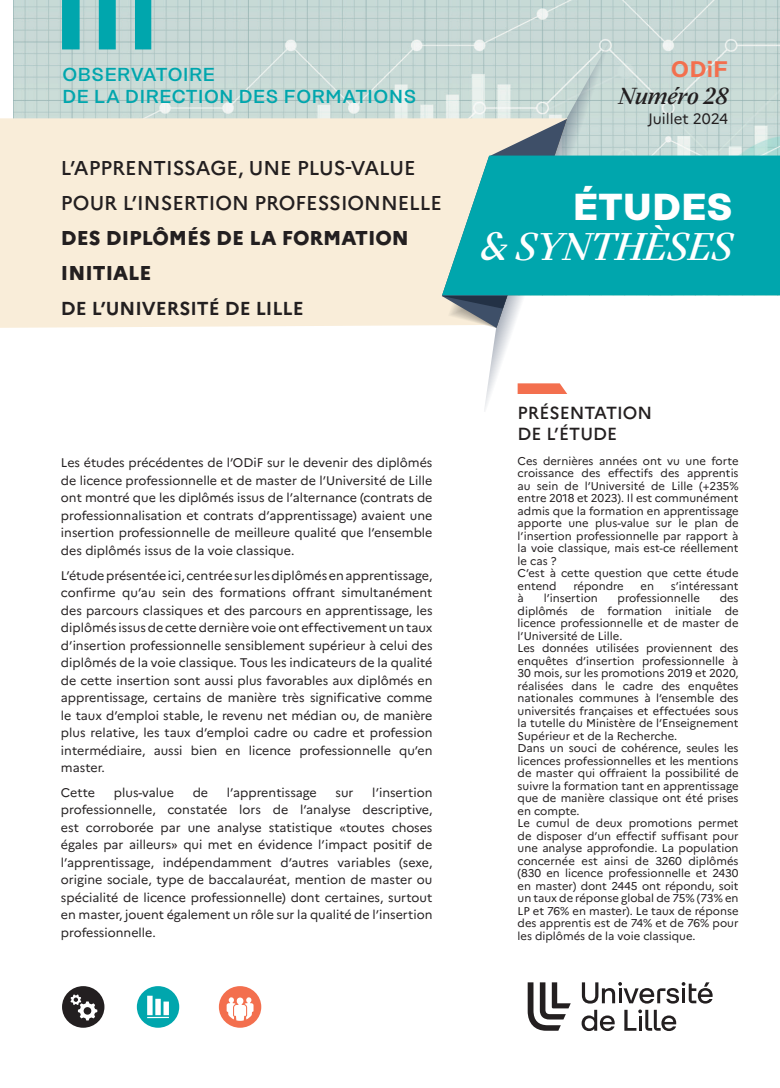
<style>
.page{position:relative;width:780px;height:1088px;background:#fff}
.page>*{position:absolute;margin:0;border:0;box-sizing:border-box;transform-origin:0 0}
.t1{font:italic 500 37.5px "Eliza";color:#fff}
.t2{font:700 37.5px "Rational Display";color:#fff}
.t3{font:italic 500 22.5px "Eliza";color:#231f20}
.t4{font:600 22.5px "Rational Display";color:#f36f4e}
.t5{font:500 20px/35px "Marianne";color:#231f20}
.t6{font:800 20px/35px "Marianne";color:#231f20}
.t7{font:500 18.75px/22.5px "Rational Display";color:#00a6ad}
.t8{font:700 18.75px "Marianne";color:#231f20}
.Titre_paragraphe{font:500 17.5px "Marianne";color:#231f20}
.t9{font:15px "Marianne";color:#231f20}
.t10{font:12.5px/17.5px "Marianne";color:#231f20;text-align:justify}
.t11{font:11.25px/12.5px "Marianne";color:#231f20;text-align:justify}
</style>
<div class="page">
<svg style="left:137px;top:986px;width:42px;height:42px"></svg>
<svg style="left:219px;top:986px;width:42px;height:42px"></svg>
<svg style="left:62px;top:986px;width:42px;height:42px"></svg>
<svg style="left:527px;top:982px;width:43px;height:49px"></svg>
<svg style="left:581px;top:1010px;width:33px;height:21px"></svg>
<svg style="left:624px;top:1009px;width:52px;height:22px"></svg>
<svg style="left:582px;top:982px;width:130px;height:21px"></svg>
<img style="left:14px;top:0;width:766px;height:296px">
<svg style="left:484px;top:43px;width:125px;height:368px"></svg>
<div style="left:0;top:118px;width:567px;height:211px;background:#f9edd9"></div>
<svg style="left:442px;top:119px;width:125px;height:209px"></svg>
<svg style="left:442px;top:155px;width:338px;height:140px;background:#12aab0"></svg>
<svg style="left:62px;top:0;width:130px;height:49px;background:#76c2c4"></svg>
<svg style="left:517px;top:383px;width:50px;height:11px"></svg>
<h3 class="t7" style="left:62px;top:63px;width:356px">OBSERVATOIRE<br>DE LA DIRECTION DES FORMATIONS</h3>
<p class="t5" style="left:61px;top:149px;width:382px">L’APPRENTISSAGE, UNE PLUS-VALUE<br>POUR L’INSERTION PROFESSIONNELLE</p>
<p class="t6" style="left:61px;top:219px;width:349px">DES DIPLÔMÉS DE LA FORMATION<br>INITIALE</p>
<p class="t8" style="left:61px;top:294px;width:244px">DE L’UNIVERSITÉ DE LILLE</p>
<p class="t10" style="left:61px;top:453px;width:373px">Les études précédentes de l’ODiF sur le devenir des diplômés de licence professionnelle et de master de l’Université de Lille ont montré que les diplômés issus de l’alternance (contrats de professionnalisation et contrats d’apprentissage) avaient une insertion professionnelle de meilleure qualité que l’ensemble des diplômés issus de la voie classique.</p>
<p class="t10" style="left:61px;top:565px;width:373px">L’étude présentée ici, centrée sur les diplômés en apprentissage, confirme qu’au sein des formations offrant simultanément des parcours classiques et des parcours en apprentissage, les diplômés issus de cette dernière voie ont effectivement un taux d’insertion professionnelle sensiblement supérieur à celui des diplômés de la voie classique. Tous les indicateurs de la qualité de cette insertion sont aussi plus favorables aux diplômés en apprentissage, certains de manière très significative comme le taux d’emploi stable, le revenu net médian ou, de manière plus relative, les taux d’emploi cadre ou cadre et profession intermédiaire, aussi bien en licence professionnelle qu’en master.</p>
<p class="t10" style="left:61px;top:782px;width:36px">Cette</p>
<p class="t10" style="left:114px;top:782px;width:62px">plus-value</p>
<p class="t10" style="left:193px;top:782px;width:17px">de</p>
<p class="t10" style="left:227px;top:782px;width:91px">l’apprentissage</p>
<p class="t10" style="left:335px;top:782px;width:20px">sur</p>
<p class="t10" style="left:61px;top:782px;width:373px;text-indent:311px">l’insertion professionnelle, constatée lors de l’analyse descriptive, est corroborée par une analyse statistique «toutes choses égales par ailleurs» qui met en évidence l’impact positif de l’apprentissage, indépendamment d’autres variables (sexe, origine sociale, type de baccalauréat, mention de master ou spécialité de licence professionnelle) dont certaines, surtout en master, jouent également un rôle sur la qualité de l’insertion professionnelle.</p>
<p class="t4" style="left:671px;top:56px;width:59px">ODiF</p>
<p class="t3" style="left:618px;top:81px;width:111px">Numéro 28</p>
<p class="t9" style="left:648px;top:107px;width:82px">Juillet 2024</p>
<h1 class="t2" style="left:573px;top:184px;width:161px">ÉTUDES</h1>
<h1 class="t1" style="left:480px;top:223px;width:254px">&amp; SYNTHÈSES</h1>
<p class="Titre_paragraphe" style="left:517px;top:399px;width:136px">PRÉSENTATION</p>
<p class="Titre_paragraphe" style="left:517px;top:420px;width:101px">DE L’ÉTUDE</p>
<p class="t11" style="left:517px;top:453px;width:222px">Ces dernières années ont vu une forte croissance des effectifs des apprentis au sein de l’Université de Lille (+235% entre 2018 et 2023). Il est communément admis que la formation en apprentissage apporte une plus-value sur le plan de l’insertion professionnelle par rapport à la voie classique, mais est-ce réellement le cas ?</p>
<p class="t11" style="left:517px;top:566px;width:222px">C’est à cette question que cette étude entend</p>
<p class="t11" style="left:573px;top:578px;width:52px">répondre</p>
<p class="t11" style="left:640px;top:578px;width:15px">en</p>
<p class="t11" style="left:670px;top:578px;width:69px">s’intéressant</p>
<p class="t11" style="left:517px;top:591px;width:8px">à</p>
<p class="t11" style="left:543px;top:591px;width:56px">l’insertion</p>
<p class="t11" style="left:617px;top:591px;width:84px">professionnelle</p>
<p class="t11" style="left:517px;top:591px;width:222px;text-indent:202px">des diplômés de formation initiale de licence professionnelle et de master de l’Université de Lille.</p>
<p class="t11" style="left:517px;top:641px;width:222px">Les données utilisées proviennent des enquêtes d’insertion professionnelle à 30 mois, sur les promotions 2019 et 2020, réalisées dans le cadre des enquêtes nationales communes à l’ensemble des universités françaises et effectuées sous la tutelle du Ministère de l’Enseignement Supérieur et de la Recherche.</p>
<p class="t11" style="left:517px;top:741px;width:222px">Dans un souci de cohérence, seules les licences professionnelles et les mentions de master qui offraient la possibilité de suivre la formation tant en apprentissage que de manière classique ont été prises en compte.</p>
<p class="t11" style="left:517px;top:816px;width:222px">Le cumul de deux promotions permet de disposer d’un effectif suffisant pour une analyse approfondie. La population concernée est ainsi de 3260 diplômés (830 en licence professionnelle et 2430 en master) dont 2445 ont répondu, soit un taux de réponse global de 75% (73% en LP et 76% en master). Le taux de réponse des apprentis est de 74% et de 76% pour les diplômés de la voie classique.</p>
</div>
